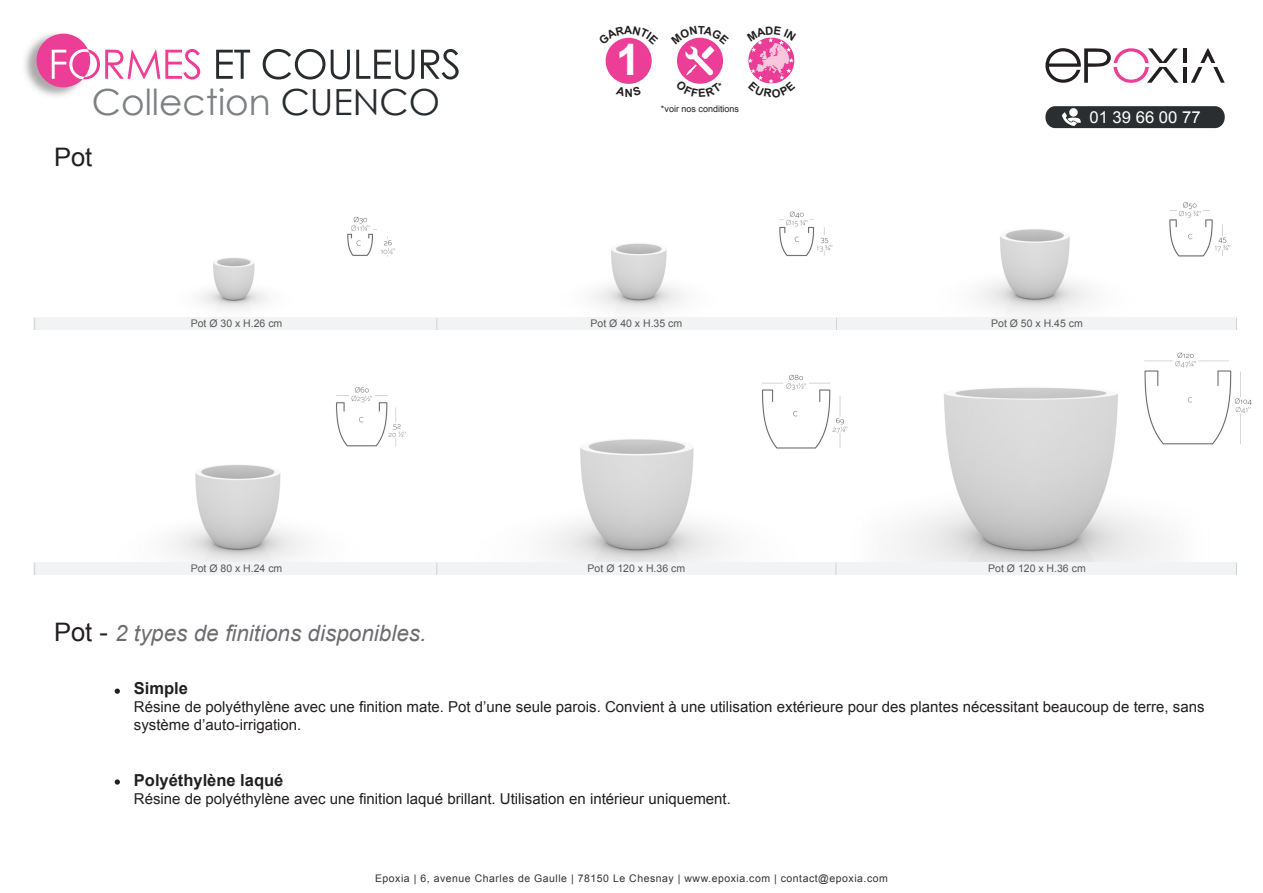
<style>
.page{position:relative;width:1263px;height:893px;background:#fff}
.page>*{position:absolute;margin:0;border:0;box-sizing:border-box;transform-origin:0 0}
.t1{font:700 43.5px "Arial";color:#fff}
.t2{font:36px "Century Gothic";color:#7e8183}
.t3{font:25.5px "Arial";color:#231f20}
.t4{font:italic 22.5px "Arial";color:#6c6d70}
.t5{font:700 16.5px "Arial";color:#231f20}
.t6{font:16.5px "Arial";color:#fff}
.t7{font:15px/18px "Arial";color:#231f20}
.t8{font:10.5px "Arial";color:#57585a}
.t9{font:10.5px "Arial";letter-spacing:.05em;color:#333}
.t10{font:9px "Arial";color:#231f20}
.s1{color:#292c2f}
.s2{font-style:normal;font-size:25.5px;color:#231f20}
</style>
<div class="page">
<img style="left:51px;top:258px;width:360px;height:60px">
<img style="left:456px;top:243px;width:360px;height:75px">
<img style="left:852px;top:229px;width:360px;height:89px">
<img style="left:55px;top:465px;width:360px;height:98px">
<img style="left:454px;top:439px;width:360px;height:124px">
<img style="left:849px;top:387px;width:360px;height:176px">
<div style="left:34px;top:318px;width:1203px;height:12px;background:#f2f3f4"></div>
<div style="left:34px;top:563px;width:1203px;height:12px;background:#f2f3f4"></div>
<svg style="left:216px;top:50px;width:34px;height:29px"></svg>
<svg style="left:263px;top:49px;width:62px;height:31px"></svg>
<svg style="left:331px;top:50px;width:19px;height:30px"></svg>
<svg style="left:356px;top:50px;width:58px;height:30px"></svg>
<svg style="left:421px;top:49px;width:38px;height:31px"></svg>
<img style="left:24px;top:33px;width:64px;height:63px">
<div style="left:37px;top:34px;width:53px;height:53px;background:#ed3e97;border-radius:50%"></div>
<svg style="left:52px;top:49px;width:148px;height:31px"></svg>
<svg style="left:34px;top:318px;width:1px;height:12px"></svg>
<svg style="left:34px;top:563px;width:1px;height:12px"></svg>
<svg style="left:436px;top:563px;width:1px;height:12px"></svg>
<svg style="left:436px;top:318px;width:1px;height:12px"></svg>
<svg style="left:1236px;top:318px;width:1px;height:12px"></svg>
<svg style="left:836px;top:318px;width:1px;height:12px"></svg>
<svg style="left:1236px;top:563px;width:1px;height:12px"></svg>
<svg style="left:835px;top:563px;width:1px;height:12px"></svg>
<svg style="left:115px;top:688px;width:5px;height:6px"></svg>
<svg style="left:115px;top:779px;width:5px;height:6px"></svg>
<img style="left:340px;top:216px;width:58px;height:44px">
<img style="left:771px;top:211px;width:62px;height:50px">
<img style="left:1164px;top:202px;width:67px;height:58px">
<img style="left:336px;top:387px;width:70px;height:60px">
<img style="left:758px;top:374px;width:94px;height:78px">
<img style="left:1140px;top:352px;width:112px;height:97px">
<svg style="left:1191px;top:48px;width:34px;height:35px"></svg>
<hr style="left:1183px;top:67px;width:4px;height:16px;background:#231f20">
<hr style="left:1183px;top:48px;width:4px;height:15px;background:#231f20">
<svg style="left:1045px;top:48px;width:134px;height:35px"></svg>
<img style="left:748px;top:37px;width:46px;height:47px;border-radius:23px">
<div style="left:606px;top:38px;width:46px;height:46px;background:#ed3e97;border-radius:50%"></div>
<div style="left:1045px;top:106px;width:180px;height:22px;background:#2a2e30;border-radius:10px"></div>
<div style="left:1069px;top:108px;width:9px;height:9px;background:#fff;border-radius:50%"></div>
<svg style="left:1062px;top:112px;width:19px;height:14px"></svg>
<svg style="left:677px;top:37px;width:46px;height:47px"></svg>
<svg style="left:750px;top:37px;width:43px;height:15px"></svg>
<svg style="left:750px;top:69px;width:43px;height:15px"></svg>
<svg style="left:612px;top:37px;width:33px;height:8px"></svg>
<h2 class="t2" style="left:92px;top:76px;width:350px">Collection <span class="s1">CUENCO</span></h2>
<h3 class="t3" style="left:54px;top:139px;width:40px">Pot</h3>
<p class="t8" style="left:191px;top:316px;width:93px">Pot Ø 30 x H.26 cm</p>
<p class="t8" style="left:191px;top:561px;width:93px">Pot Ø 80 x H.24 cm</p>
<h3 class="t4" style="left:54px;top:618px;width:374px"><span class="s2">Pot -</span> 2 types de finitions disponibles.</h3>
<h1 class="t1" style="left:616px;top:30px;width:26px">1</h1>
<p class="t10" style="left:661px;top:102px;width:80px">*voir nos conditions</p>
<p class="t6" style="left:1089px;top:106px;width:113px">01 39 66 00 77</p>
<p class="t8" style="left:591px;top:316px;width:93px">Pot Ø 40 x H.35 cm</p>
<p class="t8" style="left:991px;top:316px;width:93px">Pot Ø 50 x H.45 cm</p>
<p class="t8" style="left:588px;top:561px;width:99px">Pot Ø 120 x H.36 cm</p>
<p class="t8" style="left:988px;top:561px;width:99px">Pot Ø 120 x H.36 cm</p>
<p class="t5" style="left:134px;top:676px;width:56px">Simple</p>
<p class="t7" style="left:134px;top:698px;width:1072px">Résine de polyéthylène avec une finition mate. Pot d’une seule parois. Convient à une utilisation extérieure pour des plantes nécessitant beaucoup de terre, sans système d’auto-irrigation.</p>
<p class="t5" style="left:134px;top:768px;width:151px">Polyéthylène laqué</p>
<p class="t7" style="left:134px;top:789px;width:598px">Résine de polyéthylène avec une finition laqué brillant. Utilisation en intérieur uniquement.</p>
<p class="t9" style="left:375px;top:871px;width:514px">Epoxia | 6, avenue Charles de Gaulle | 78150 Le Chesnay | www.epoxia.com | contact@epoxia.com</p>
</div>
